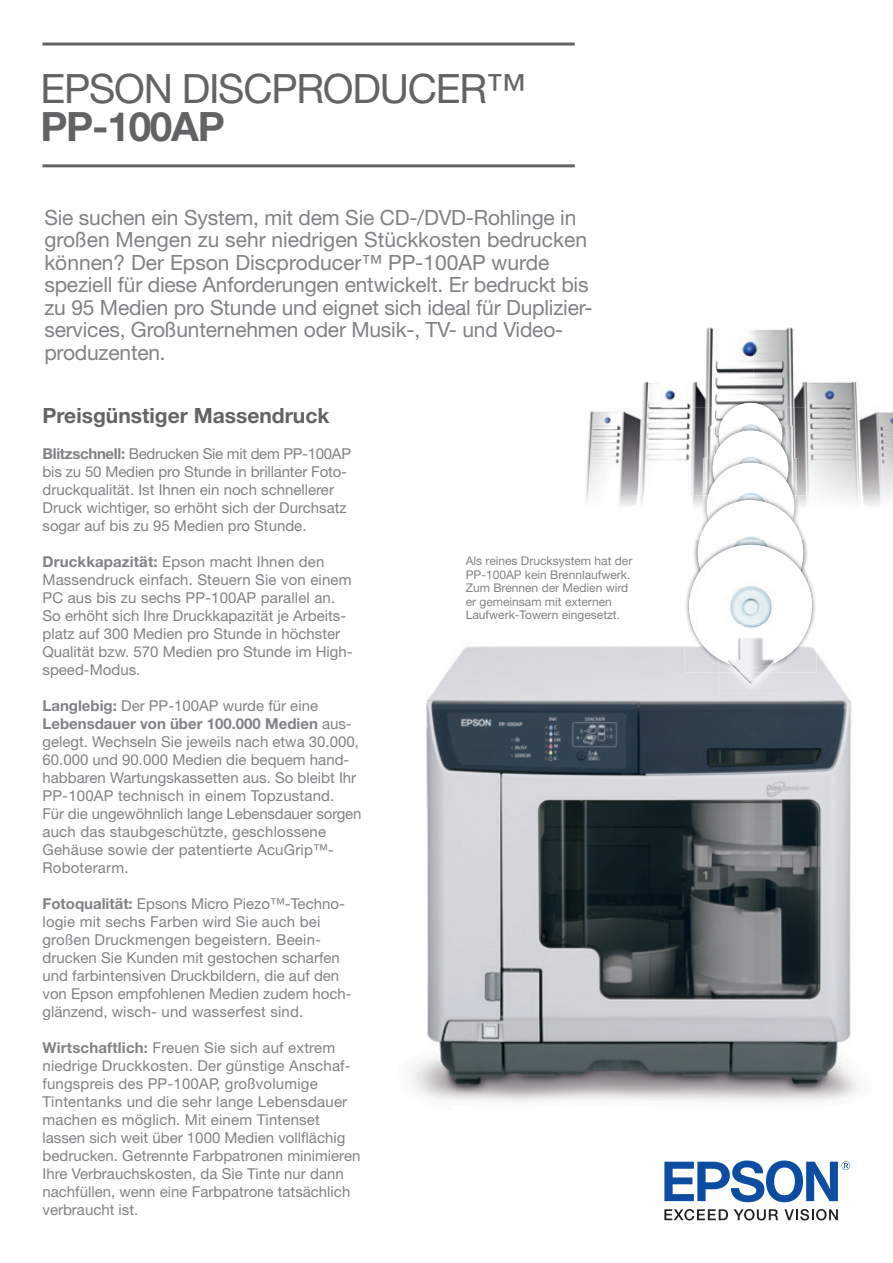
<style>
.page{position:relative;width:893px;height:1263px;background:#fff}
.page>*{position:absolute;margin:0;border:0;box-sizing:border-box;transform-origin:0 0}
.t1{font:40.5px "Helvetica Neue";letter-spacing:-.03em;color:#636366}
.t2{font:700 40.5px "Helvetica Neue";letter-spacing:-.03em;color:#636366}
.t3{font:21px/22.5px "Helvetica Neue";letter-spacing:-.01em;color:#808285}
.t4{font:700 21px "Helvetica Neue";color:#636366}
.t5{font:15px/18px "Helvetica Neue";color:#808285}
.t6{font:12px/13.5px "Helvetica Neue";color:#808285}
.s1{font-weight:700}
</style>
<div class="page">
<img style="left:643px;top:327px;width:203px;height:80px">
<img style="left:846px;top:381px;width:47px;height:114px">
<img style="left:586px;top:407px;width:126px;height:88px">
<img style="left:788px;top:407px;width:58px;height:88px">
<img style="left:586px;top:495px;width:116px;height:45px">
<img style="left:799px;top:495px;width:94px;height:45px">
<img style="left:412px;top:646px;width:446px;height:456px">
<svg style="left:664px;top:1209px;width:64px;height:11px"></svg>
<svg style="left:734px;top:1209px;width:44px;height:11px"></svg>
<svg style="left:784px;top:1209px;width:54px;height:11px"></svg>
<svg style="left:664px;top:1160px;width:186px;height:42px"></svg>
<hr style="left:43px;top:43px;width:532px;height:3px;background:#636366">
<hr style="left:43px;top:164px;width:532px;height:3px;background:#636366">
<img style="left:713px;top:398px;width:75px;height:28px">
<img style="left:719px;top:403px;width:63px;height:23px">
<img style="left:708px;top:426px;width:85px;height:32px">
<img style="left:702px;top:458px;width:97px;height:37px">
<img style="left:707px;top:463px;width:87px;height:57px">
<img style="left:792px;top:495px;width:7px;height:36px">
<img style="left:702px;top:495px;width:7px;height:5px">
<img style="left:702px;top:500px;width:48px;height:32px">
<img style="left:801px;top:578px;width:14px;height:63px">
<img style="left:787px;top:641px;width:29px;height:31px">
<img style="left:686px;top:578px;width:14px;height:63px">
<img style="left:684px;top:641px;width:34px;height:31px">
<img style="left:693px;top:540px;width:115px;height:44px">
<img style="left:698px;top:540px;width:105px;height:30px">
<img style="left:694px;top:545px;width:56px;height:37px">
<img style="left:718px;top:665px;width:69px;height:29px">
<img style="left:718px;top:624px;width:69px;height:41px">
<svg style="left:753px;top:672px;width:10px;height:10px"></svg>
<img style="left:731px;top:668px;width:40px;height:4px">
<img style="left:728px;top:637px;width:46px;height:31px">
<img style="left:739px;top:672px;width:14px;height:11px">
<h1 class="t1" style="left:40px;top:65px;width:487px">EPSON DISCPRODUCER™</h1>
<h1 class="t2" style="left:40px;top:101px;width:186px">PP-100AP</h1>
<p class="t3" style="left:44px;top:206px;width:550px">Sie suchen ein System, mit dem Sie CD-/DVD-Rohlinge in großen Mengen zu sehr niedrigen Stückkosten bedrucken können? Der Epson Discproducer™ PP-100AP wurde speziell für diese Anforderungen entwickelt. Er bedruckt bis zu 95 Medien pro Stunde und eignet sich ideal für Duplizier&shy;services, Groß unternehmen oder Musik-, TV- und Video&shy;produzenten.</p>
<h2 class="t4" style="left:43px;top:403px;width:288px">Preisgünstiger Massendruck</h2>
<p class="t5" style="left:43px;top:445px;width:310px"><span class="s1">Blitzschnell:</span> Bedrucken Sie mit dem PP-100AP bis zu 50 Medien pro Stunde in brillanter Foto&shy;druckqualität. Ist Ihnen ein noch schnellerer Druck wich tiger, so erhöht sich der Durchsatz sogar auf bis zu 95 Medien pro Stunde.</p>
<p class="t5" style="left:43px;top:553px;width:312px"><span class="s1">Druckkapazität:</span> Epson macht Ihnen den Mas sen druck einfach. Steuern Sie von einem PC aus bis zu sechs PP-100AP parallel an.<br>So erhöht sich Ihre Druckkapazität je Arbeits&shy;platz auf 300 Medien pro Stunde in höchster Qualität bzw. 570 Medien pro Stunde im High&shy;speed-Modus.</p>
<p class="t5" style="left:43px;top:697px;width:320px"><span class="s1">Langlebig:</span> Der PP-100AP wurde für eine <span class="s1">Lebensdauer von über 100.000 Medien</span> aus&shy;gelegt. Wechseln Sie jeweils nach etwa 30.000, 60.000 und 90.000 Medien die bequem hand&shy;habbaren Wartungs kassetten aus. So bleibt Ihr PP-100AP technisch in einem Topzustand.<br>Für die ungewöhnlich lange Lebensdauer sorgen auch das staub geschützte, geschlossene Gehäuse sowie der patentierte AcuGrip™- Roboterarm.</p>
<p class="t5" style="left:43px;top:895px;width:311px"><span class="s1">Fotoqualität:</span> Epsons Micro Piezo™-Tech no&shy;logie mit sechs Farben wird Sie auch bei großen Druckmengen begeistern. Beein&shy;drucken Sie Kunden mit gestochen scharfen und farbintensiven Druckbildern, die auf den von Epson empfohlenen Medien zudem hoch&shy;glänzend, wisch- und wasserfest sind.</p>
<p class="t5" style="left:43px;top:1039px;width:319px"><span class="s1">Wirtschaftlich:</span> Freuen Sie sich auf extrem niedrige Druckkosten. Der günstige Anschaf&shy;fungspreis des PP-100AP, großvolumige Tintentanks und die sehr lange Lebensdauer machen es möglich. Mit einem Tintenset lassen sich weit über 1000 Medien vollflächig bedrucken. Getrennte Farb patronen mini mieren Ihre Verbrauchskosten, da Sie Tinte nur dann nachfüllen, wenn eine Farbpatrone tatsächlich verbraucht ist.</p>
<p class="t6" style="left:466px;top:554px;width:168px">Als reines Drucksystem hat der<br>PP-100AP kein Brennlaufwerk.<br>Zum Brennen der Medien wird er gemeinsam mit externen<br>Laufwerk-Towern eingesetzt.</p>
</div>
